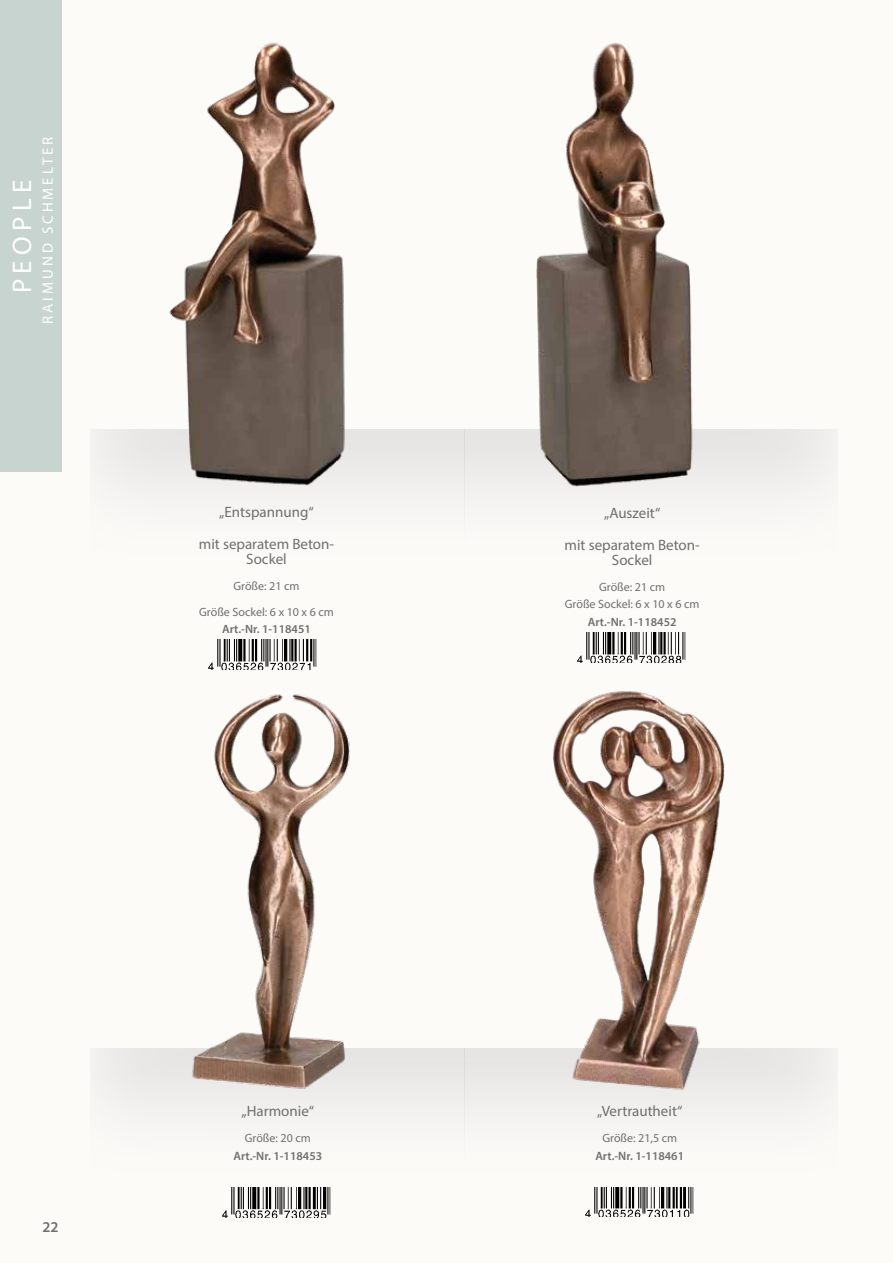
<style>
.page{position:relative;width:893px;height:1263px;background:#fdfbf8}
.page>*{position:absolute;margin:0;border:0;box-sizing:border-box;transform-origin:0 0}
.t1{font:27px "Myriad Pro";letter-spacing:.2em;color:#fff}
.t2{font:15px/32px "Myriad Pro";color:#706f6f;text-align:center}
.t3{font:15px "Myriad Pro";letter-spacing:.2em;color:#fff}
.t4{font:600 15px "Myriad Pro";color:#706f6f}
.t5{font:12px/26px "Myriad Pro";color:#706f6f;text-align:center}
.t6{font:600 12px "Myriad Pro";color:#706f6f}
</style>
<div class="page">
<div style="left:464px;top:1048px;width:374px;height:141px;background:linear-gradient(to bottom,#e8e7e5,#fffefa)"></div>
<div style="left:464px;top:429px;width:374px;height:141px;background:linear-gradient(to bottom,#e8e7e5,#fffefb)"></div>
<div style="left:90px;top:1048px;width:374px;height:141px;background:linear-gradient(to bottom,#e8e7e5,#fffefb)"></div>
<div style="left:90px;top:429px;width:374px;height:141px;background:linear-gradient(to bottom,#e8e7e5,#fffefb)"></div>
<img style="left:577px;top:633px;width:109px;height:30px">
<img style="left:208px;top:639px;width:109px;height:30px">
<img style="left:222px;top:1187px;width:111px;height:30px">
<div style="left:0;top:0;width:62px;height:472px;background:#c8d4cf"></div>
<img style="left:150px;top:42px;width:252px;height:461px">
<img style="left:142px;top:694px;width:258px;height:399px">
<img style="left:486px;top:43px;width:241px;height:461px">
<img style="left:515px;top:691px;width:272px;height:419px">
<img style="left:585px;top:1187px;width:111px;height:30px">
<h1 class="t1" style="left:6px;top:293px;width:115px;rotate:-90deg">PEOPLE</h1>
<p class="t3" style="left:39px;top:324px;width:189px;rotate:-90deg">RAIMUND SCHMELTER</p>
<p class="t2" style="left:199px;top:495px;width:137px">„Entspannung“<br>mit separatem Beton-</p>
<p class="t2" style="left:246px;top:542px;width:42px">Sockel</p>
<p class="t5" style="left:199px;top:573px;width:136px">Größe: 21 cm<br>Größe Sockel: 6 x 10 x 6 cm</p>
<p class="t6" style="left:222px;top:622px;width:90px">Art.-Nr. 1-118451</p>
<p class="t4" style="left:43px;top:1217px;width:18px">22</p>
<p class="t2" style="left:241px;top:1095px;width:74px">„Harmonie“</p>
<p class="t5" style="left:245px;top:1125px;width:67px">Größe: 20 cm</p>
<p class="t6" style="left:233px;top:1148px;width:90px">Art.-Nr. 1-118453</p>
<p class="t2" style="left:565px;top:496px;width:137px">„Auszeit“<br>mit separatem Beton-</p>
<p class="t2" style="left:612px;top:543px;width:42px">Sockel</p>
<p class="t5" style="left:565px;top:578px;width:136px;line-height:17.5px">Größe: 21 cm<br>Größe Sockel: 6 x 10 x 6 cm</p>
<p class="t6" style="left:588px;top:614px;width:90px">Art.-Nr. 1-118452</p>
<p class="t2" style="left:597px;top:1095px;width:87px">„Vertrautheit“</p>
<p class="t5" style="left:602px;top:1125px;width:76px">Größe: 21,5 cm</p>
<p class="t6" style="left:595px;top:1148px;width:90px">Art.-Nr. 1-118461</p>
</div>
